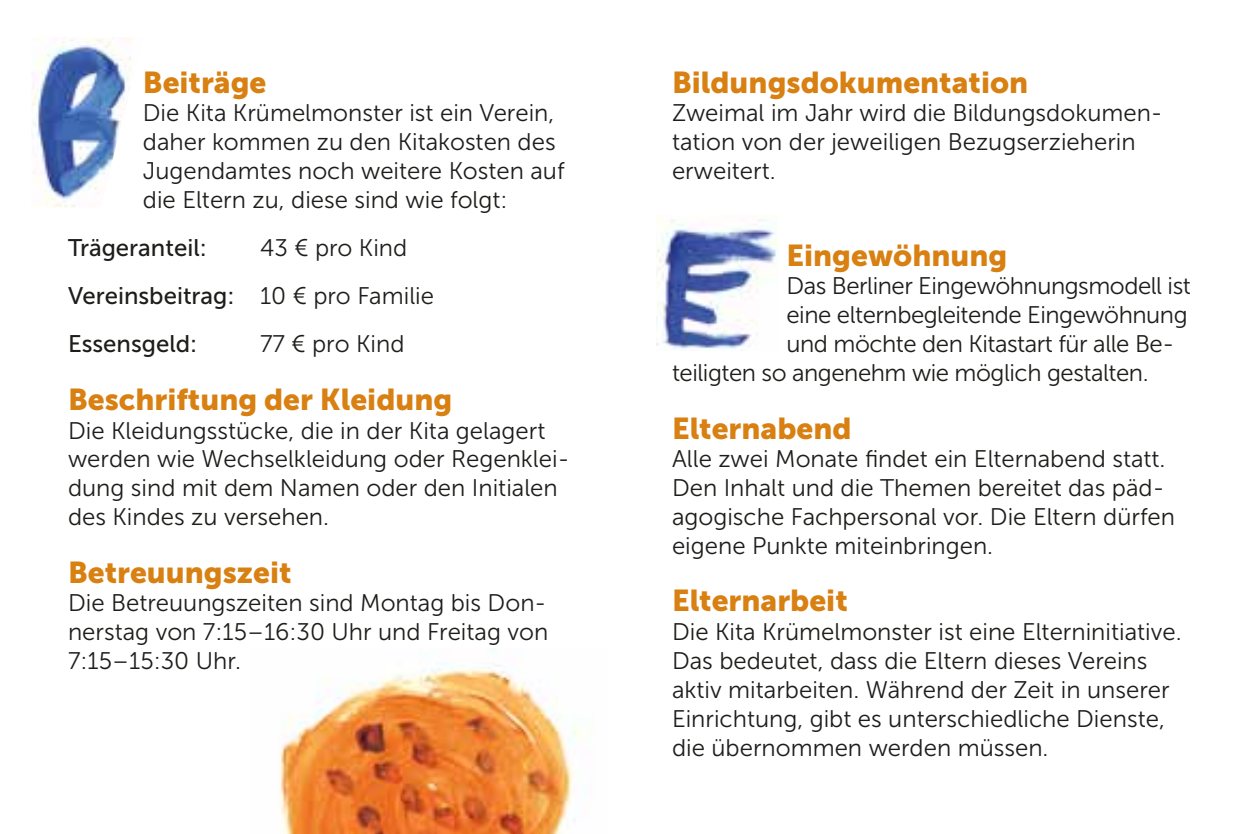
<style>
.page{position:relative;width:1259px;height:834px;background:#fff}
.page>*{position:absolute;margin:0;border:0;box-sizing:border-box;transform-origin:0 0}
.t1{font:30px "Museo Sans 900";color:#d88011}
.t2{font:24px/28.8px "Museo Sans 300";color:#1d1d1b}
.t3{font:24px "Museo Sans 300";letter-spacing:-.02em;color:#1d1d1b}
.t4{font:24px/48px "Museo Sans 500";color:#1d1d1b}
.s1{font-family:"Museo Sans 300"}
</style>
<div class="page">
<img style="left:657px;top:216px;width:121px;height:134px">
<img style="left:32px;top:37px;width:99px;height:170px">
<img style="left:279px;top:648px;width:307px;height:185px">
<p class="t1" style="left:143px;top:65px;width:125px">Beiträge</p>
<p class="t2" style="left:143px;top:99px;width:423px">Die Kita Krümelmonster ist ein Verein, daher kommen zu den Kitakosten des Jugendamtes noch weitere Kosten auf die Eltern zu, diese sind wie folgt:</p>
<p class="t4" style="left:68px;top:224px;width:140px">Trägeranteil:</p>
<p class="t2" style="left:260px;top:233px;width:149px">43 € pro Kind</p>
<p class="t4" style="left:68px;top:272px;width:367px">Vereinsbeitrag: <span class="s1">10 € pro Familie<br></span>Essensgeld:</p>
<p class="t2" style="left:260px;top:329px;width:146px">77 € pro Kind</p>
<p class="t1" style="left:68px;top:382px;width:386px">Beschriftung der Kleidung</p>
<p class="t2" style="left:68px;top:416px;width:503px">Die Kleidungsstücke, die in der Kita gelagert werden wie Wechselkleidung oder Regenklei&shy;dung sind mit dem Namen oder den Initialen des Kindes zu versehen.</p>
<p class="t1" style="left:68px;top:555px;width:225px">Betreuungszeit</p>
<p class="t2" style="left:68px;top:589px;width:482px;text-align:justify">Die Betreuungszeiten sind Montag bis Don&shy;nerstag von 7:15–16:30 Uhr und Freitag von 7:15–15:30 Uhr.</p>
<p class="t1" style="left:672px;top:65px;width:358px">Bildungsdokumentation</p>
<p class="t2" style="left:672px;top:99px;width:492px">Zweimal im Jahr wird die Bildungsdokumen&shy;tation von der jeweiligen Bezugserzieherin erweitert.</p>
<p class="t1" style="left:786px;top:238px;width:222px">Eingewöhnung</p>
<p class="t3" style="left:786px;top:273px;width:406px">Das Berliner Eingewöhnungsmodell ist</p>
<p class="t3" style="left:786px;top:302px;width:402px">eine elternbegleitende Eingewöhnung</p>
<p class="t3" style="left:786px;top:331px;width:389px">und möchte den Kitastart für alle Be-</p>
<p class="t3" style="left:672px;top:359px;width:478px">teiligten so angenehm wie möglich gestalten.</p>
<p class="t1" style="left:672px;top:411px;width:181px">Elternabend</p>
<p class="t2" style="left:672px;top:445px;width:504px">Alle zwei Monate findet ein Elternabend statt.<br>Den Inhalt und die Themen bereitet das päd&shy;agogische Fachpersonal vor. Die Eltern dürfen eigene Punkte miteinbringen.</p>
<p class="t1" style="left:672px;top:583px;width:177px">Elternarbeit</p>
<p class="t2" style="left:672px;top:617px;width:511px">Die Kita Krümelmonster ist eine Elterninitiative.<br>Das bedeutet, dass die Eltern dieses Vereins aktiv mitarbeiten. Während der Zeit in unserer Einrichtung, gibt es unterschiedliche Dienste, die übernommen werden müssen.</p>
</div>
